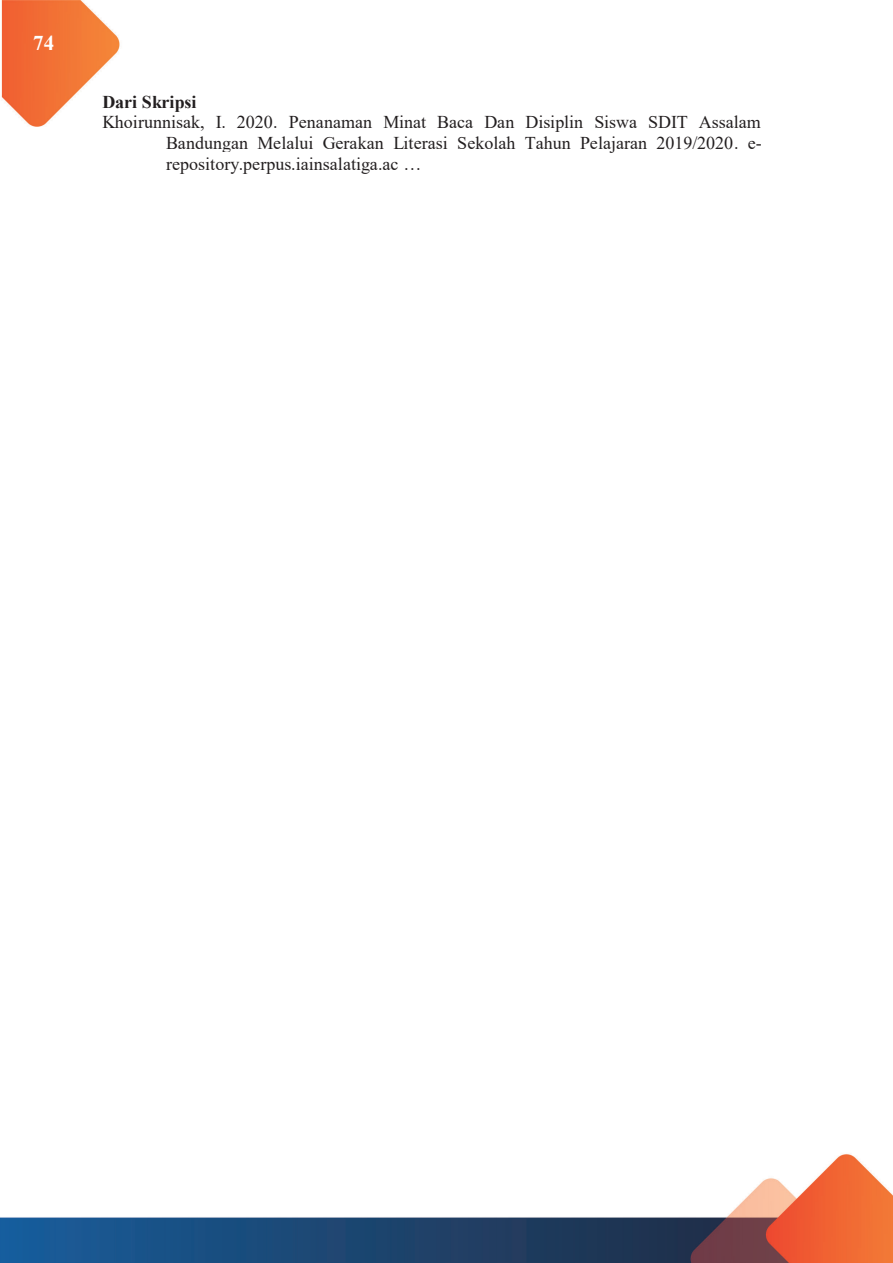
<style>
.page{position:relative;width:893px;height:1263px;background:#fff}
.page>*{position:absolute;margin:0;border:0;box-sizing:border-box;transform-origin:0 0}
.t1{font:700 21px "Times New Roman";color:#fff}
.t2{font:18px/20.7px "Times New Roman";color:#231f20;text-align:justify}
.t3{font:700 18px "Times New Roman";color:#231f20}
</style>
<div class="page">
<img style="left:0;top:0;width:893px;height:1263px">
<div style="left:748px;top:132px;width:14px;height:21px;background:#fff"></div>
<div style="left:166px;top:152px;width:255px;height:22px;background:#fff"></div>
<p class="t1" style="left:33px;top:28px;width:22px">74</p>
<p class="t3" style="left:102px;top:89px;width:96px">Dari Skripsi</p>
<p class="t2" style="left:166px;top:111px;width:597px;text-indent:-64px">Khoirunnisak, I. 2020. Penanaman Minat Baca Dan Disiplin Siswa SDIT Assalam Bandungan Melalui Gerakan Literasi Sekolah Tahun Pelajaran 2019/2020. e&shy;repository.perpus.iainsalatiga.ac …</p>
</div>
